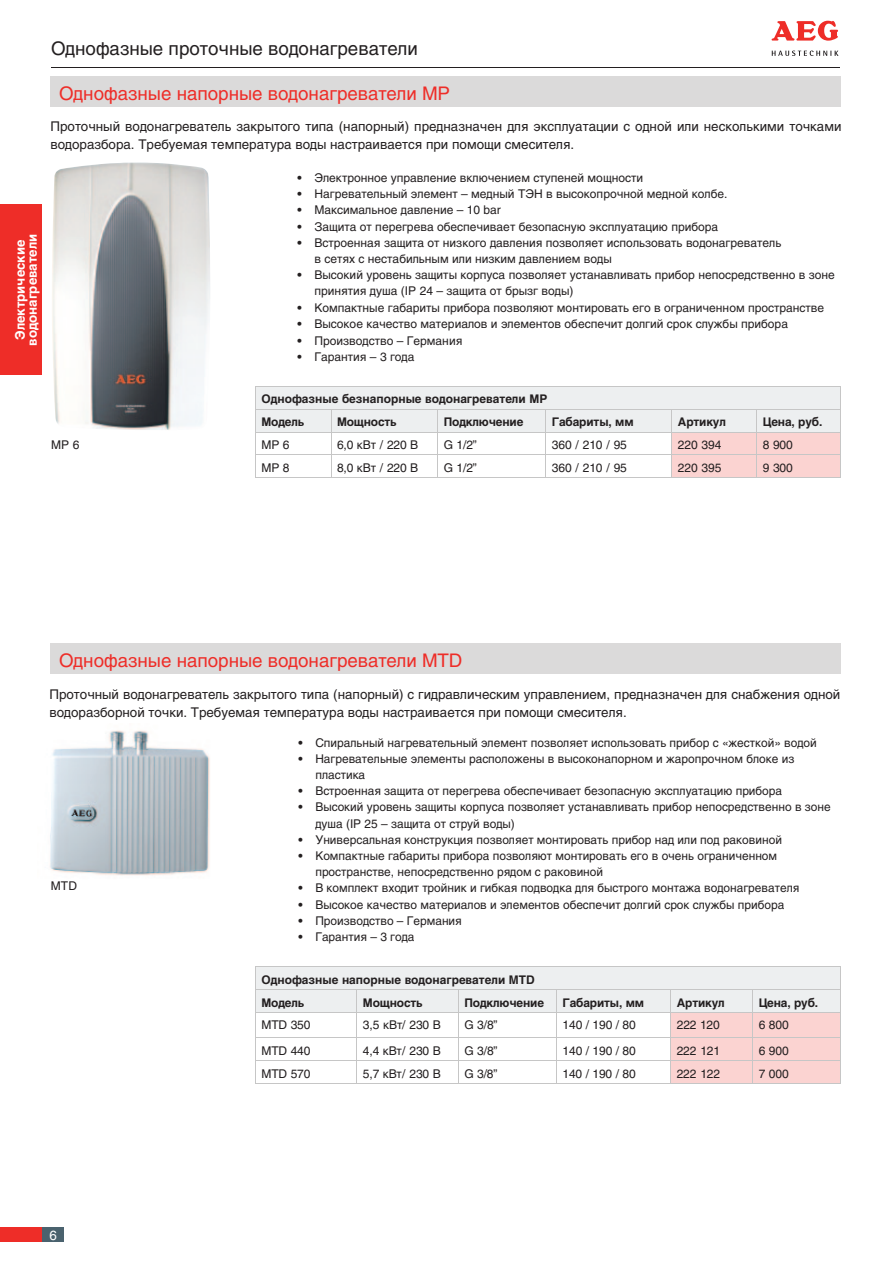
<style>
.page{position:relative;width:893px;height:1263px;background:#fff}
.page>*{position:absolute;margin:0;border:0;box-sizing:border-box;transform-origin:0 0}
.t1{font:21px "Helvetica C";color:#ee2d28}
.t2{font:21px "Helvetica C";color:#231f20}
.t3{font:15px/18px "Helvetica C";color:#231f20}
.t4{font:700 15px/12px "Helvetica C";color:#fff;text-align:center}
.t5{font:15px "Helvetica C";color:#fff}
.t6{font:13.5px "Helvetica C";color:#231f20}
.t7{font:700 13.5px/23px "Helvetica C";letter-spacing:-.01em;color:#231f20}
.s1{font-weight:700}
</style>
<div class="page">
<div style="left:0;top:1227px;width:43px;height:15px;background:#ee2d28"></div>
<div style="left:43px;top:1227px;width:21px;height:15px;background:#4a626e"></div>
<svg style="left:772px;top:51px;width:66px;height:5px"></svg>
<hr style="left:51px;top:67px;width:789px;height:1px;background:#231f20">
<svg style="left:772px;top:21px;width:66px;height:20px"></svg>
<div style="left:0;top:205px;width:42px;height:170px;background:#ee2d28"></div>
<div style="left:50px;top:77px;width:791px;height:30px;background:#dbdada"></div>
<div style="left:50px;top:643px;width:791px;height:30px;background:#dbdada"></div>
<img style="left:52px;top:163px;width:158px;height:267px">
<img style="left:50px;top:730px;width:160px;height:146px">
<svg style="left:255px;top:386px;width:586px;height:91px"></svg>
<hr style="left:255px;top:477px;width:76px;height:1px;background:#c6c6c6">
<hr style="left:331px;top:477px;width:107px;height:1px;background:#c6c6c6">
<hr style="left:438px;top:477px;width:108px;height:1px;background:#c6c6c6">
<hr style="left:546px;top:477px;width:126px;height:1px;background:#c6c6c6">
<hr style="left:672px;top:477px;width:85px;height:1px;background:#c6c6c6">
<hr style="left:757px;top:477px;width:84px;height:1px;background:#c6c6c6">
<hr style="left:255px;top:966px;width:102px;height:1px;background:#c6c6c6">
<hr style="left:357px;top:966px;width:101px;height:1px;background:#c6c6c6">
<hr style="left:458px;top:966px;width:99px;height:1px;background:#c6c6c6">
<hr style="left:557px;top:966px;width:114px;height:1px;background:#c6c6c6">
<hr style="left:671px;top:966px;width:82px;height:1px;background:#c6c6c6">
<hr style="left:753px;top:966px;width:88px;height:1px;background:#c6c6c6">
<svg style="left:255px;top:967px;width:586px;height:116px"></svg>
<hr style="left:255px;top:1083px;width:102px;height:1px;background:#c6c6c6">
<hr style="left:357px;top:1083px;width:101px;height:1px;background:#c6c6c6">
<hr style="left:458px;top:1083px;width:99px;height:1px;background:#c6c6c6">
<hr style="left:557px;top:1083px;width:114px;height:1px;background:#c6c6c6">
<hr style="left:671px;top:1083px;width:82px;height:1px;background:#c6c6c6">
<hr style="left:753px;top:1083px;width:88px;height:1px;background:#c6c6c6">
<p class="t4" style="left:14px;top:346px;width:113px;rotate:-90deg">Электрические водонагреватели</p>
<h1 class="t2" style="left:51px;top:38px;width:368px">Однофазные проточные водонагреватели</h1>
<h1 class="t1" style="left:59px;top:83px;width:393px">Однофазные напорные водонагреватели МP</h1>
<p class="t3" style="left:50px;top:118px;width:792px">Проточный водонагреватель закрытого типа (напорный) предназначен для эксплуатации с одной или несколькими точками водоразбора. Требуемая температура воды настраивается при помощи смесителя.</p>
<p class="t6" style="left:297px;top:171px;width:347px"><span class="s1">·</span> Электронное управление включением ступеней мощности</p>
<p class="t6" style="left:297px;top:187px;width:432px"><span class="s1">·</span> Нагревательный элемент – медный ТЭН в высокопрочной медной колбе.</p>
<p class="t6" style="left:297px;top:203px;width:205px"><span class="s1">·</span> Максимальное давление – 10 bar</p>
<p class="t6" style="left:297px;top:220px;width:422px"><span class="s1">·</span> Защита от перегрева обеспечивает безопасную эксплуатацию прибора</p>
<p class="t6" style="left:297px;top:236px;width:486px"><span class="s1">·</span> Встроенная защита от низкого давления позволяет использовать водонагреватель</p>
<p class="t6" style="left:314px;top:252px;width:299px">в сетях с нестабильным или низким давлением воды</p>
<p class="t6" style="left:297px;top:268px;width:539px"><span class="s1">·</span> Высокий уровень защиты корпуса позволяет устанавливать прибор непосредственно в зоне</p>
<p class="t6" style="left:314px;top:284px;width:261px">принятия душа (IP 24 – защита от брызг воды)</p>
<p class="t6" style="left:297px;top:301px;width:528px"><span class="s1">·</span> Компактные габариты прибора позволяют монтировать его в ограниченном пространстве</p>
<p class="t6" style="left:297px;top:317px;width:492px"><span class="s1">·</span> Высокое качество материалов и элементов обеспечит долгий срок службы прибора</p>
<p class="t6" style="left:297px;top:334px;width:167px"><span class="s1">·</span> Производство – Германия</p>
<p class="t6" style="left:297px;top:350px;width:119px"><span class="s1">·</span> Гарантия – 3 года</p>
<p class="t6" style="left:51px;top:438px;width:30px">MP 6</p>
<p class="t7" style="left:261px;top:388px;width:287px">Однофазные безнапорные водонагреватели МP<br>Модель</p>
<p class="t7" style="left:337px;top:410px;width:61px">Мощность</p>
<p class="t7" style="left:444px;top:410px;width:81px">Подключение</p>
<p class="t7" style="left:552px;top:410px;width:83px">Габариты, мм</p>
<p class="t7" style="left:678px;top:410px;width:50px">Артикул</p>
<p class="t7" style="left:763px;top:410px;width:61px">Цена, руб.</p>
<p class="t6" style="left:261px;top:438px;width:30px">MP 6</p>
<p class="t6" style="left:337px;top:438px;width:83px">6,0 кВт / 220 В</p>
<p class="t6" style="left:444px;top:438px;width:35px">G 1/2”</p>
<p class="t6" style="left:552px;top:438px;width:76px">360 / 210 / 95</p>
<p class="t6" style="left:678px;top:438px;width:45px">220 394</p>
<p class="t6" style="left:763px;top:438px;width:31px">8 900</p>
<p class="t6" style="left:261px;top:461px;width:30px">MP 8</p>
<p class="t6" style="left:337px;top:461px;width:83px">8,0 кВт / 220 В</p>
<p class="t6" style="left:444px;top:461px;width:35px">G 1/2”</p>
<p class="t6" style="left:552px;top:461px;width:76px">360 / 210 / 95</p>
<p class="t6" style="left:678px;top:461px;width:45px">220 395</p>
<p class="t6" style="left:763px;top:461px;width:31px">9 300</p>
<h1 class="t1" style="left:59px;top:650px;width:405px">Однофазные напорные водонагреватели MTD</h1>
<p class="t3" style="left:49px;top:685px;width:792px">Проточный водонагреватель закрытого типа (напорный) с гидравлическим управлением, предназначен для снабжения одной водоразборной точки. Требуемая температура воды настраивается при помощи смесителя.</p>
<p class="t6" style="left:51px;top:879px;width:28px">MTD</p>
<p class="t5" style="left:49px;top:1228px;width:9px">6</p>
<p class="t6" style="left:298px;top:736px;width:520px"><span class="s1">·</span> Спиральный нагревательный элемент позволяет использовать прибор с «жесткой» водой</p>
<p class="t6" style="left:298px;top:752px;width:497px"><span class="s1">·</span> Нагревательные элементы расположены в высоконапорном и жаропрочном блоке из</p>
<p class="t6" style="left:315px;top:768px;width:51px">пластика</p>
<p class="t6" style="left:298px;top:784px;width:485px"><span class="s1">·</span> Встроенная защита от перегрева обеспечивает безопасную эксплуатацию прибора</p>
<p class="t6" style="left:298px;top:800px;width:534px"><span class="s1">·</span> Высокий уровень защиты корпуса позволяет устанавливать прибор непосредственно в зоне</p>
<p class="t6" style="left:315px;top:817px;width:201px">душа (IP 25 – защита от струй воды)</p>
<p class="t6" style="left:298px;top:833px;width:485px"><span class="s1">·</span> Универсальная конструкция позволяет монтировать прибор над или под раковиной</p>
<p class="t6" style="left:298px;top:849px;width:480px"><span class="s1">·</span> Компактные габариты прибора позволяют монтировать его в очень ограниченном</p>
<p class="t6" style="left:315px;top:865px;width:289px">пространстве, непосредственно рядом с раковиной</p>
<p class="t6" style="left:298px;top:881px;width:503px"><span class="s1">·</span> В комплект входит тройник и гибкая подводка для быстрого монтажа водонагревателя</p>
<p class="t6" style="left:298px;top:898px;width:487px"><span class="s1">·</span> Высокое качество материалов и элементов обеспечит долгий срок службы прибора</p>
<p class="t6" style="left:298px;top:914px;width:165px"><span class="s1">·</span> Производство – Германия</p>
<p class="t6" style="left:298px;top:930px;width:118px"><span class="s1">·</span> Гарантия – 3 года</p>
<p class="t7" style="left:261px;top:968px;width:275px">Однофазные напорные водонагреватели MTD<br>Модель</p>
<p class="t7" style="left:363px;top:991px;width:61px">Мощность</p>
<p class="t7" style="left:464px;top:991px;width:81px">Подключение</p>
<p class="t7" style="left:563px;top:991px;width:83px">Габариты, мм</p>
<p class="t7" style="left:677px;top:991px;width:50px">Артикул</p>
<p class="t7" style="left:759px;top:991px;width:61px">Цена, руб.</p>
<p class="t6" style="left:261px;top:1018px;width:51px">MTD 350</p>
<p class="t6" style="left:363px;top:1018px;width:79px">3,5 кВт/ 230 В</p>
<p class="t6" style="left:464px;top:1018px;width:35px">G 3/8”</p>
<p class="t6" style="left:563px;top:1018px;width:75px">140 / 190 / 80</p>
<p class="t6" style="left:677px;top:1018px;width:45px">222 120</p>
<p class="t6" style="left:759px;top:1018px;width:31px">6 800</p>
<p class="t6" style="left:261px;top:1044px;width:51px">MTD 440</p>
<p class="t6" style="left:363px;top:1044px;width:79px">4,4 кВт / 230 В</p>
<p class="t6" style="left:464px;top:1044px;width:35px">G 3/8”</p>
<p class="t6" style="left:563px;top:1044px;width:75px">140 / 190 / 80</p>
<p class="t6" style="left:677px;top:1044px;width:45px">222 121</p>
<p class="t6" style="left:759px;top:1044px;width:31px">6 900</p>
<p class="t6" style="left:261px;top:1067px;width:51px">MTD 570</p>
<p class="t6" style="left:363px;top:1067px;width:79px">5,7 кВт / 230 В</p>
<p class="t6" style="left:464px;top:1067px;width:35px">G 3/8”</p>
<p class="t6" style="left:562px;top:1067px;width:75px">140 / 190 / 80</p>
<p class="t6" style="left:677px;top:1067px;width:45px">222 122</p>
<p class="t6" style="left:759px;top:1067px;width:31px">7 000</p>
</div>
